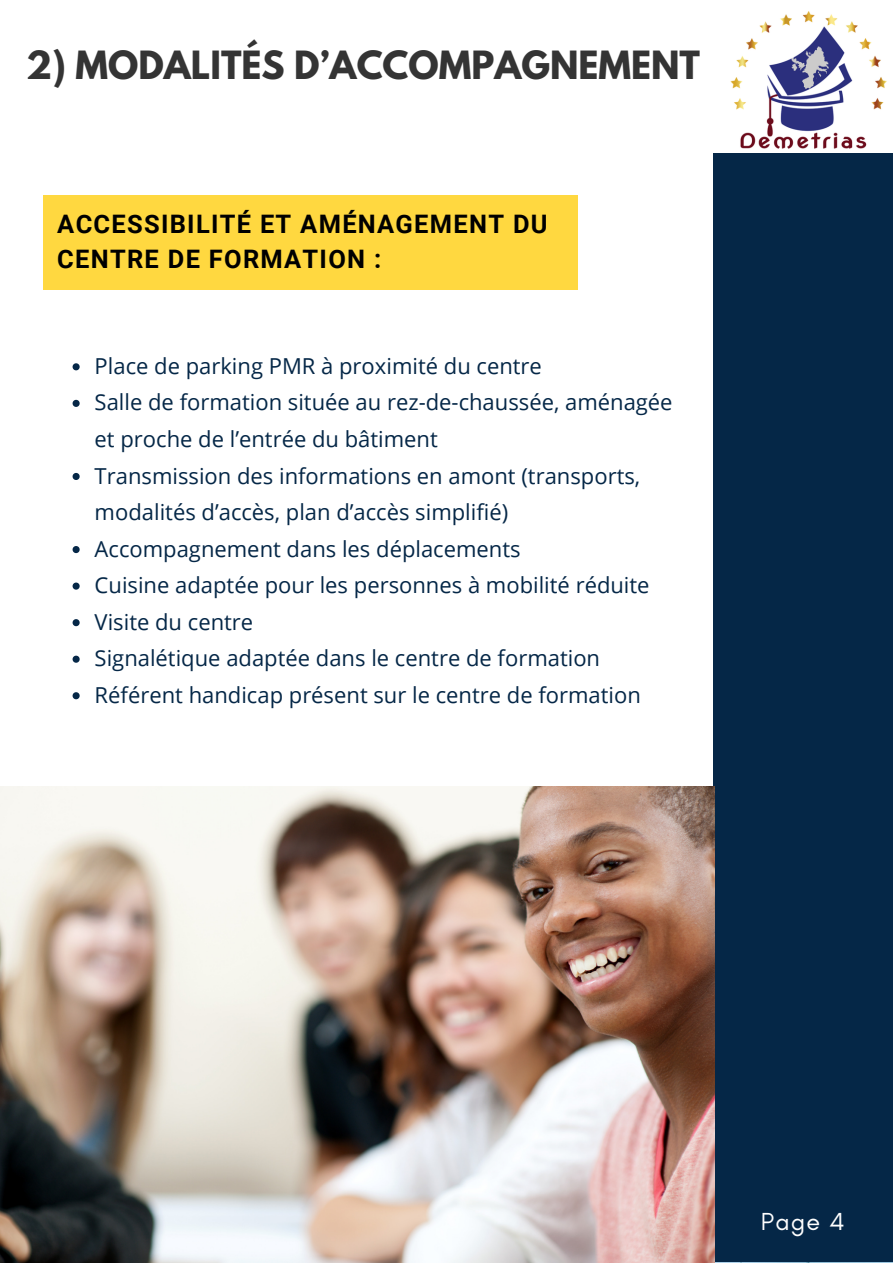
<style>
.page{position:relative;width:893px;height:1264px;background:#fff}
.page>*{position:absolute;margin:0;border:0;box-sizing:border-box;transform-origin:0 0}
.t1{font:700 34.5px "League Spartan";color:#343434}
.t2{font:700 25.5px/34.8px "Roboto";letter-spacing:.05em;color:#000}
.t3{font:25.05px "Glacial Indifference";color:#fff}
.t4{font:22.05px/36.6px "Open Sans";color:#052747}
</style>
<div class="page">
<div style="left:713px;top:0;width:179px;height:1262px;background:#052747"></div>
<img style="left:713px;top:0;width:179px;height:153px">
<img style="left:11px;top:1262px;width:881px;height:1px">
<img style="left:0;top:786px;width:714px;height:475px">
<svg style="left:73px;top:363px;width:7px;height:7px"></svg>
<svg style="left:73px;top:400px;width:7px;height:7px"></svg>
<svg style="left:73px;top:473px;width:7px;height:7px"></svg>
<svg style="left:73px;top:546px;width:7px;height:7px"></svg>
<svg style="left:73px;top:582px;width:7px;height:7px"></svg>
<svg style="left:73px;top:619px;width:7px;height:7px"></svg>
<svg style="left:73px;top:655px;width:7px;height:7px"></svg>
<svg style="left:73px;top:692px;width:7px;height:7px"></svg>
<div style="left:44px;top:195px;width:533px;height:95px;background:#ffd840"></div>
<p class="t1" style="left:26px;top:48px;width:675px">2) MODALITÉS D’ACCOMPAGNEMENT</p>
<p class="t2" style="left:57px;top:207px;width:492px">ACCESSIBILITÉ ET AMÉNAGEMENT DU<br>CENTRE DE FORMATION :</p>
<p class="t4" style="left:95px;top:347px;width:449px">Place de parking PMR à proximité du centre</p>
<p class="t4" style="left:95px;top:383px;width:579px">Salle de formation située au rez-de-chaussée, aménagée et proche de l’entrée du bâtiment</p>
<p class="t4" style="left:95px;top:456px;width:547px">Transmission des informations en amont (transports, modalités d’accès, plan d’accès simplifié)</p>
<p class="t4" style="left:95px;top:530px;width:427px">Accompagnement dans les déplacements</p>
<p class="t4" style="left:95px;top:566px;width:556px">Cuisine adaptée pour les personnes à mobilité réduite</p>
<p class="t4" style="left:95px;top:603px;width:160px">Visite du centre</p>
<p class="t4" style="left:95px;top:639px;width:507px">Signalétique adaptée dans le centre de formation</p>
<p class="t4" style="left:95px;top:676px;width:547px">Référent handicap présent sur le centre de formation</p>
<p class="t3" style="left:760px;top:1206px;width:85px">Page 4</p>
</div>
